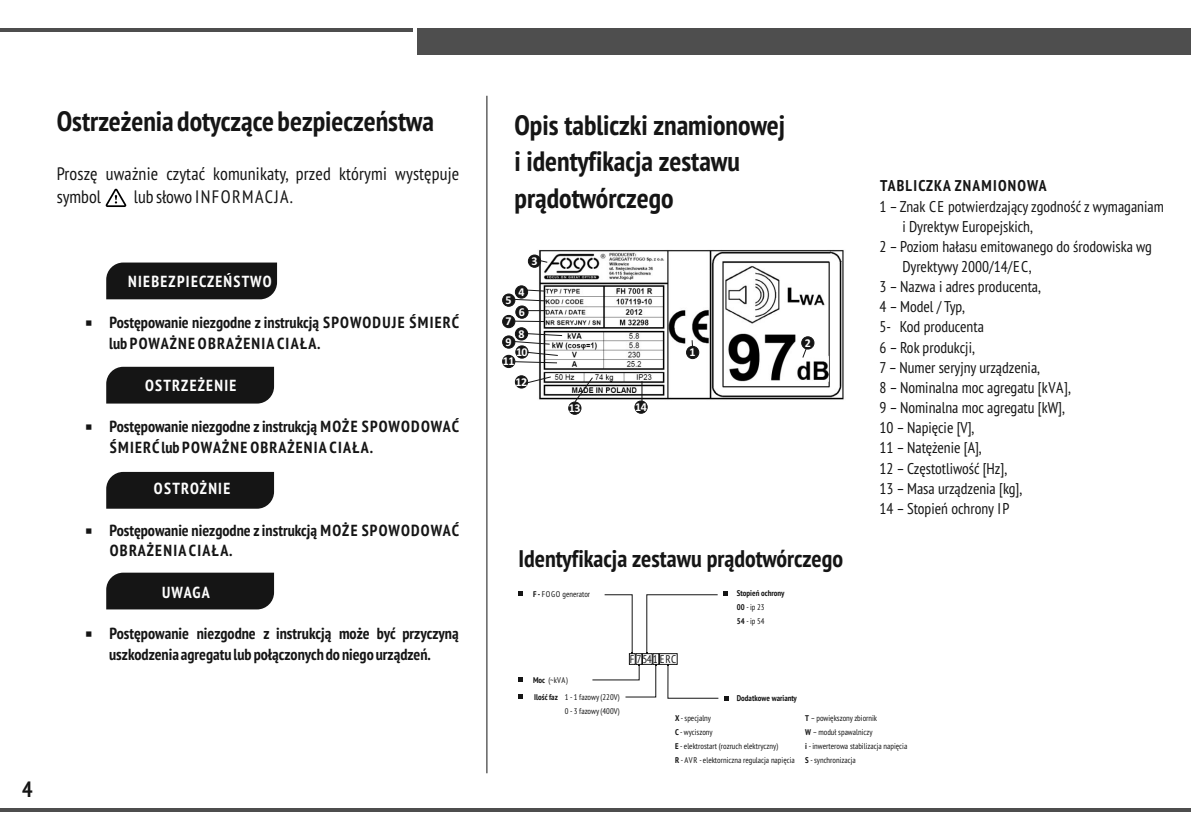
<style>
.page{position:relative;width:1191px;height:840px;background:#fff}
.page>*{position:absolute;margin:0;border:0;box-sizing:border-box;transform-origin:0 0}
.t1{font:700 condensed 28px/36.2px "PT Sans";color:#151515}
.t2{font:700 condensed 24px "PT Sans";color:#151515}
.t3{font:700 condensed 22px "PT Sans";color:#151515}
.t4{font:condensed 18px/23.2px "PT Sans";letter-spacing:.01em;color:#151515}
.t5{font:condensed 18px "PT Sans";letter-spacing:.08em;color:#151515}
.t6{font:700 condensed 16px/20.8px "PT Sans";color:#151515}
.t7{font:700 condensed 16px/20.8px "PT Sans";letter-spacing:.055em;color:#151515}
.t8{font:700 condensed 16px/20.8px "PT Sans";letter-spacing:.04em;color:#151515}
.t9{font:700 condensed 16px "PT Sans";letter-spacing:.08em;color:#fefefe}
.t10{font:condensed 15.6px "PT Sans";color:#151515}
.t11{font:700 condensed 15.6px "PT Sans";letter-spacing:.08em;color:#151515}
.t12{font:700 12px "Calibri";letter-spacing:-.045em;color:#fff}
.t13{font:condensed 11.2px "PT Sans";letter-spacing:.085em;color:#151515}
.t14{font:condensed 8.2px/14px "PT Sans";color:#151515}
.t15{font:700 condensed 8.2px/14px "PT Sans";color:#151515}
.s1{font-weight:700}
.s2{font-weight:400}
</style>
<div class="page">
<hr style="left:0;top:808px;width:1191px;height:3px;background:#4e4e4e">
<div style="left:417px;top:28px;width:774px;height:27px;background:#4e4e4e"></div>
<hr style="left:0;top:28px;width:413px;height:4px;background:#4e4e4e">
<div style="left:642px;top:653px;width:10px;height:11px;border:1px solid #151515"></div>
<div style="left:106px;top:262px;width:171px;height:37px;background:#151515"></div>
<div style="left:106px;top:366px;width:168px;height:37px;background:#151515"></div>
<div style="left:106px;top:471px;width:168px;height:37px;background:#151515"></div>
<div style="left:106px;top:572px;width:168px;height:37px;background:#151515"></div>
<svg style="left:106px;top:188px;width:20px;height:19px"></svg>
<img style="left:538px;top:250px;width:306px;height:165px">
<div style="left:686px;top:346px;width:13px;height:12px;background:#151515;border:1px solid #151515;border-radius:50%"></div>
<div style="left:801px;top:336px;width:13px;height:13px;background:#151515;border:1px solid #151515;border-radius:50%"></div>
<div style="left:528px;top:255px;width:13px;height:12px;background:#151515;border:1px solid #151515;border-radius:50%"></div>
<div style="left:515px;top:285px;width:13px;height:13px;background:#151515;border:1px solid #151515;border-radius:50%"></div>
<div style="left:502px;top:293px;width:13px;height:13px;background:#151515;border:1px solid #151515;border-radius:50%"></div>
<div style="left:515px;top:305px;width:13px;height:13px;background:#151515;border:1px solid #151515;border-radius:50%"></div>
<div style="left:502px;top:315px;width:13px;height:13px;background:#151515;border:1px solid #151515;border-radius:50%"></div>
<div style="left:515px;top:327px;width:13px;height:13px;background:#151515;border:1px solid #151515;border-radius:50%"></div>
<div style="left:502px;top:335px;width:13px;height:13px;background:#151515;border:1px solid #151515;border-radius:50%"></div>
<div style="left:515px;top:345px;width:13px;height:13px;background:#151515;border:1px solid #151515;border-radius:50%"></div>
<div style="left:502px;top:355px;width:13px;height:12px;background:#151515;border:1px solid #151515;border-radius:50%"></div>
<div style="left:515px;top:375px;width:13px;height:13px;background:#151515;border:1px solid #151515;border-radius:50%"></div>
<div style="left:568px;top:401px;width:13px;height:13px;background:#151515;border:1px solid #151515;border-radius:50%"></div>
<div style="left:634px;top:400px;width:13px;height:13px;background:#151515;border:1px solid #151515;border-radius:50%"></div>
<svg style="left:801px;top:347px;width:6px;height:11px"></svg>
<svg style="left:691px;top:340px;width:2px;height:7px"></svg>
<svg style="left:538px;top:258px;width:10px;height:5px"></svg>
<svg style="left:526px;top:289px;width:20px;height:3px"></svg>
<svg style="left:513px;top:298px;width:34px;height:4px"></svg>
<svg style="left:527px;top:310px;width:19px;height:1px"></svg>
<hr style="left:514px;top:320px;width:31px;height:2px;background:#151515">
<svg style="left:511px;top:332px;width:52px;height:13px"></svg>
<svg style="left:514px;top:351px;width:45px;height:13px"></svg>
<svg style="left:526px;top:375px;width:26px;height:9px"></svg>
<svg style="left:573px;top:376px;width:21px;height:27px"></svg>
<svg style="left:641px;top:381px;width:1px;height:21px"></svg>
<hr style="left:486px;top:96px;width:1px;height:676px;background:#151515">
<svg style="left:519px;top:591px;width:4px;height:4px"></svg>
<svg style="left:519px;top:677px;width:4px;height:4px"></svg>
<svg style="left:604px;top:594px;width:29px;height:59px"></svg>
<svg style="left:519px;top:694px;width:4px;height:4px"></svg>
<div style="left:629px;top:653px;width:6px;height:11px;border:1px solid #151515"></div>
<svg style="left:646px;top:591px;width:81px;height:62px"></svg>
<div style="left:652px;top:653px;width:7px;height:11px;border:1px solid #151515"></div>
<div style="left:659px;top:653px;width:18px;height:11px;border:1px solid #151515"></div>
<svg style="left:592px;top:664px;width:65px;height:33px"></svg>
<svg style="left:667px;top:664px;width:61px;height:36px"></svg>
<h1 class="t1" style="left:57px;top:102px;width:379px">Ostrzeżenia dotyczące bezpieczeństwa</h1>
<p class="t4" style="left:57px;top:162px;width:404px">Proszę uważnie czytać komunikaty, przed którymi występuje symbol</p>
<p class="t5" style="left:134px;top:185px;width:161px">lub słowo INFORMACJA.</p>
<p class="t9" style="left:128px;top:270px;width:145px">NIEBEZPIECZEŃSTWO</p>
<p class="t8" style="left:109px;top:312px;width:351px">Postępowanie niezgodne z instrukcją SPOWODUJE ŚMIERĆ lub POWAŻNE OBRAŻENIA CIAŁA.</p>
<p class="t9" style="left:145px;top:374px;width:93px">OSTRZEŻENIE</p>
<p class="t7" style="left:110px;top:415px;width:351px">Postępowanie niezgodne zinstrukcją MOŻE SPOWODOWAĆ<br>ŚMIERĆlub POWAŻNE OBRAŻENIA CIAŁA.</p>
<p class="t9" style="left:154px;top:477px;width:78px">OSTROŻNIE</p>
<p class="t6" style="left:110px;top:519px;width:351px">Postępowanie niezgodne zinstrukcją MOŻE SPOWODOWAĆ<br>OBRAŻENIA CIAŁA.</p>
<p class="t9" style="left:162px;top:581px;width:49px">UWAGA</p>
<p class="t6" style="left:109px;top:622px;width:351px">Postępowanie niezgodne z instrukcją może być przyczyną uszkodzenia agregatu lub połączonych do niego urządzeń.</p>
<h3 class="t3" style="left:22px;top:774px;width:12px">4</h3>
<h1 class="t1" style="left:514px;top:106px;width:272px">Opis tabliczki znamionowej i identyfikacja zestawu prądotwórczego</h1>
<p class="t12" style="left:531px;top:256px;width:8px">3</p>
<p class="t12" style="left:518px;top:287px;width:8px">4</p>
<p class="t12" style="left:505px;top:295px;width:8px">5</p>
<p class="t12" style="left:505px;top:316px;width:8px">7</p>
<p class="t12" style="left:519px;top:307px;width:8px">6</p>
<p class="t12" style="left:518px;top:328px;width:8px">8</p>
<p class="t12" style="left:505px;top:337px;width:8px">9</p>
<p class="t12" style="left:516px;top:347px;width:13px">10</p>
<p class="t12" style="left:503px;top:356px;width:13px">11</p>
<p class="t12" style="left:515px;top:376px;width:13px">12</p>
<p class="t12" style="left:569px;top:403px;width:13px">13</p>
<p class="t12" style="left:635px;top:402px;width:13px">14</p>
<p class="t12" style="left:689px;top:347px;width:8px">1</p>
<p class="t12" style="left:804px;top:337px;width:8px">2</p>
<h2 class="t2" style="left:518px;top:542px;width:326px">Identyfikacja zestawu prądotwórczego</h2>
<p class="t14" style="left:533px;top:586px;width:59px"><span class="s1">F -</span> FOGO generator</p>
<p class="t14" style="left:533px;top:672px;width:36px"><span class="s1">Moc</span> (~kVA)</p>
<p class="t13" style="left:630px;top:651px;width:48px">F 7541ERC</p>
<p class="t15" style="left:737px;top:586px;width:49px">Stopień ochrony<br>00 <span class="s2">- ip 23<br></span>54 <span class="s2">- ip 54</span></p>
<p class="t11" style="left:880px;top:175px;width:168px">TABLICZKA ZNAMIONOWA</p>
<p class="t10" style="left:879px;top:195px;width:286px">1 –Znak CE potwierdzający zgodność z wymaganiam</p>
<p class="t10" style="left:902px;top:216px;width:132px">i Dyrektyw Europejskich,</p>
<p class="t10" style="left:879px;top:236px;width:274px">2 – Poziom hałasu emitowanego do środowiska wg</p>
<p class="t10" style="left:902px;top:256px;width:131px">Dyrektywy 2000/14/EC,</p>
<p class="t10" style="left:879px;top:276px;width:163px">3 – Nazwa i adres producenta,</p>
<p class="t10" style="left:879px;top:296px;width:87px">4 – Model / Typ,</p>
<p class="t10" style="left:879px;top:316px;width:106px">5- Kod producenta</p>
<p class="t10" style="left:879px;top:336px;width:97px">6 – Rok produkcji,</p>
<p class="t10" style="left:879px;top:356px;width:162px">7 – Numer seryjny urządzenia,</p>
<p class="t10" style="left:879px;top:377px;width:193px">8 – Nominalna moc agregatu [kVA],</p>
<p class="t10" style="left:879px;top:397px;width:187px">9 – Nominalna moc agregatu [kW],</p>
<p class="t10" style="left:879px;top:417px;width:97px">10 – Napięcie [V],</p>
<p class="t10" style="left:879px;top:437px;width:104px">11 – Natężenie [A],</p>
<p class="t10" style="left:879px;top:457px;width:129px">12 – Częstotliwość [Hz],</p>
<p class="t10" style="left:879px;top:477px;width:144px">13 – Masa urządzenia [kg],</p>
<p class="t10" style="left:879px;top:497px;width:132px">14 – Stopień ochrony IP</p>
<p class="t14" style="left:534px;top:689px;width:87px;text-align:right"><span class="s1">Ilość faz</span> 1 - 1 fazowy (220V)<br>0 - 3 fazowy (400V)</p>
<p class="t15" style="left:737px;top:690px;width:61px">Dodatkowe warianty</p>
<p class="t14" style="left:675px;top:710px;width:121px"><span class="s1">X</span> - specjalny<br><span class="s1">C</span> - wyciszony<br><span class="s1">E</span> - elektrostart (rozruch elektryczny)<br><span class="s1">R</span> - AVR - elektorniczna regulacja napięcia</p>
<p class="t14" style="left:805px;top:710px;width:104px"><span class="s1">T</span> – powiększony zbiornik<br><span class="s1">W</span> – moduł spawalniczy<br><span class="s1">i</span> - inwerterowa stabilizacja napięcia<br><span class="s1">S</span> - synchronizacja</p>
</div>
